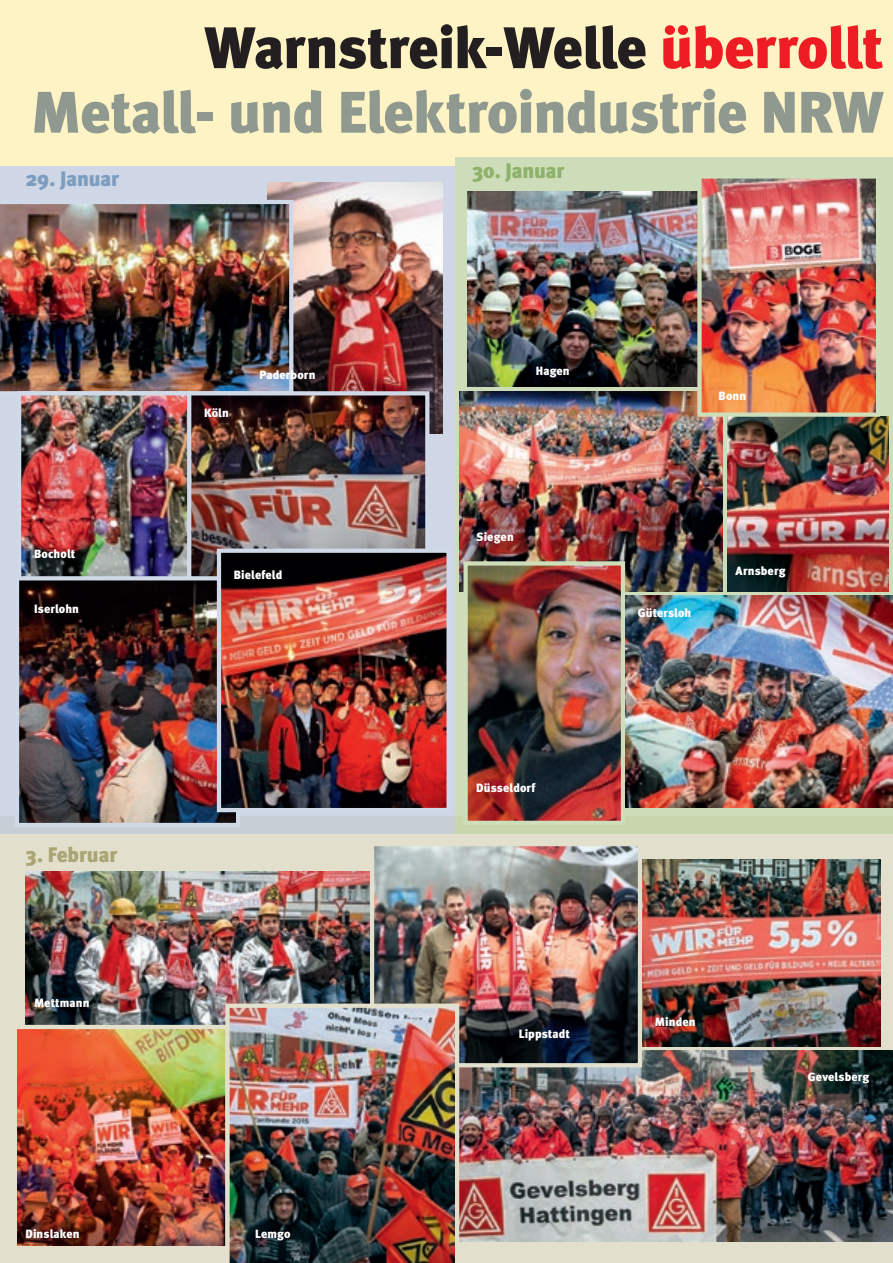
<style>
.page{position:relative;width:893px;height:1263px;background:#fff}
.page>*{position:absolute;margin:0;border:0;box-sizing:border-box;transform-origin:0 0}
.t1{font:900 58.5px/64.5px "Meta";letter-spacing:-.015em;color:#8f9990;text-align:right}
.t2{font:900 21px "Meta";letter-spacing:-.01em;color:#7d9dc0}
.t3{font:900 21px "Meta";letter-spacing:-.005em;color:#a9a575}
.t4{font:900 21px "Meta";letter-spacing:-.005em;color:#8eb16b}
.t5{font:900 12px "Meta";letter-spacing:.01em;color:#fff}
.s1{color:#231f20}
.s2{color:#ee1d23}
</style>
<div class="page">
<div style="left:0;top:833px;width:893px;height:430px;background:#e2e0cc"></div>
<div style="left:0;top:0;width:893px;height:157px;background:#fef3c4"></div>
<div style="left:0;top:157px;width:455px;height:9px;background:#fef3c4"></div>
<div style="left:0;top:166px;width:455px;height:650px;background:#cfd7e6"></div>
<div style="left:0;top:816px;width:455px;height:17px;background:#c8ced5"></div>
<div style="left:455px;top:157px;width:438px;height:659px;background:#ceddb9"></div>
<div style="left:455px;top:816px;width:438px;height:17px;background:#c8d5ad"></div>
<img style="left:468px;top:191px;width:229px;height:196px">
<img style="left:459px;top:391px;width:264px;height:200px">
<img style="left:727px;top:417px;width:162px;height:174px">
<img style="left:26px;top:872px;width:344px;height:153px">
<img style="left:268px;top:183px;width:174px;height:251px">
<img style="left:0;top:200px;width:293px;height:192px">
<img style="left:191px;top:391px;width:238px;height:185px">
<img style="left:17px;top:391px;width:174px;height:185px">
<img style="left:697px;top:178px;width:183px;height:239px">
<img style="left:15px;top:576px;width:225px;height:251px">
<img style="left:463px;top:561px;width:162px;height:264px">
<img style="left:13px;top:1025px;width:212px;height:225px">
<img style="left:642px;top:859px;width:238px;height:187px">
<img style="left:459px;top:1050px;width:434px;height:192px">
<img style="left:370px;top:842px;width:272px;height:225px">
<img style="left:217px;top:549px;width:230px;height:263px">
<img style="left:625px;top:595px;width:268px;height:213px">
<img style="left:225px;top:1003px;width:234px;height:260px">
<h1 class="t1" style="left:31px;top:16px;width:854px"><span class="s1">Warnstreik-Welle</span> <span class="s2">überrollt<br></span>Metall- und Elektroindustrie NRW</h1>
<h2 class="t2" style="left:26px;top:167px;width:95px">29. Januar</h2>
<h2 class="t4" style="left:472px;top:158px;width:94px">30. Januar</h2>
<p class="t5" style="left:34px;top:547px;width:43px">Bocholt</p>
<p class="t5" style="left:34px;top:602px;width:47px">Iserlohn</p>
<p class="t5" style="left:204px;top:406px;width:26px">Köln</p>
<p class="t5" style="left:259px;top:368px;width:58px">Paderborn</p>
<p class="t5" style="left:234px;top:568px;width:50px">Bielefeld</p>
<h2 class="t3" style="left:26px;top:843px;width:93px">3. Februar</h2>
<p class="t5" style="left:34px;top:996px;width:57px">Mettmann</p>
<p class="t5" style="left:26px;top:1227px;width:56px">Dinslaken</p>
<p class="t5" style="left:255px;top:1227px;width:37px">Lemgo</p>
<p class="t5" style="left:536px;top:364px;width:36px">Hagen</p>
<p class="t5" style="left:476px;top:529px;width:39px">Siegen</p>
<p class="t5" style="left:476px;top:780px;width:61px">Düsseldorf</p>
<p class="t5" style="left:719px;top:389px;width:29px">Bonn</p>
<p class="t5" style="left:638px;top:606px;width:55px">Gütersloh</p>
<p class="t5" style="left:736px;top:564px;width:51px">Arnsberg</p>
<p class="t5" style="left:519px;top:1027px;width:53px">Lippstadt</p>
<p class="t5" style="left:655px;top:1014px;width:42px">Minden</p>
<p class="t5" style="left:808px;top:1069px;width:63px">Gevelsberg</p>
</div>
